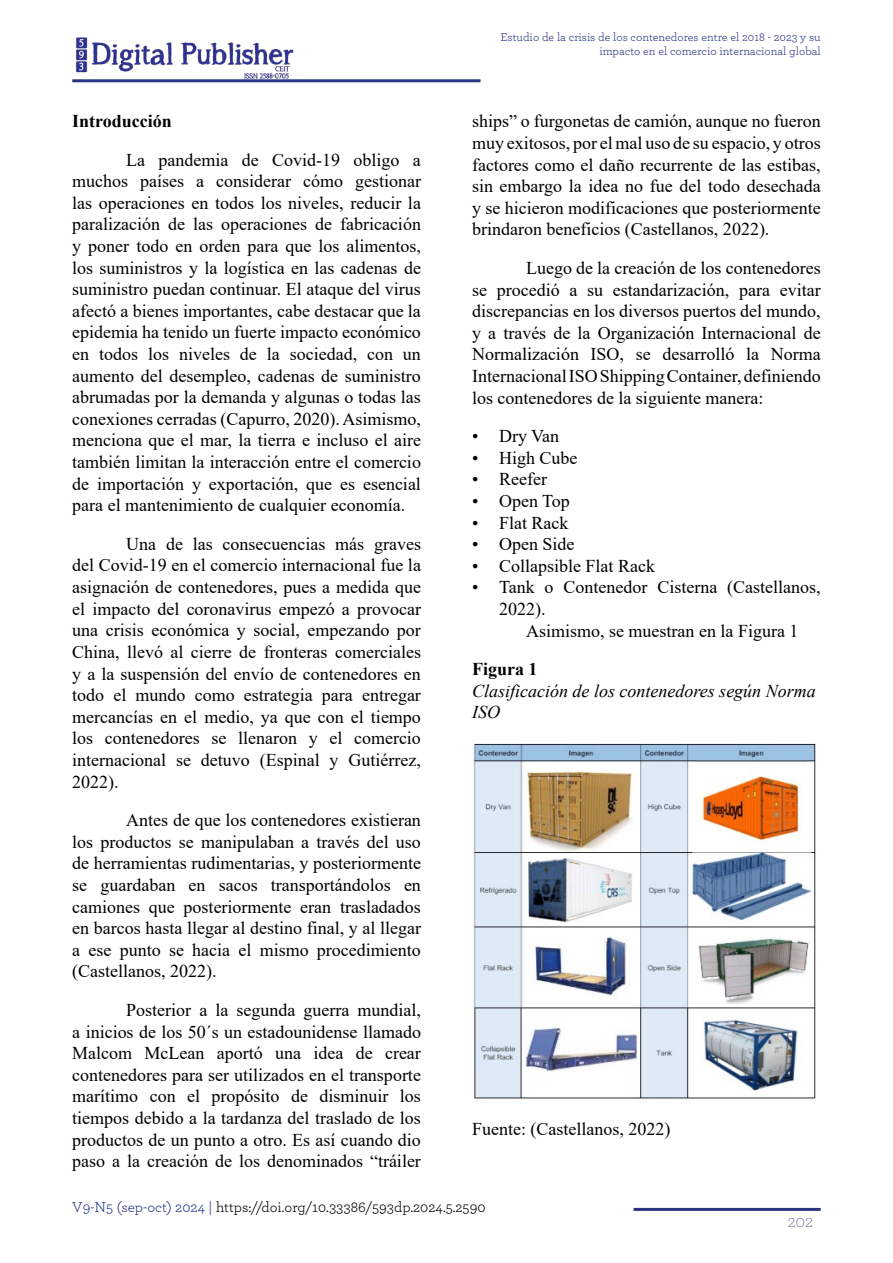
<style>
.page{position:relative;width:893px;height:1263px;background:#fff}
.page>*{position:absolute;margin:0;border:0;box-sizing:border-box;transform-origin:0 0}
.t1{font:18px/21.6px "Times New Roman";color:#000;text-align:justify}
.t2{font:italic 18px/21.6px "Times New Roman";color:#000}
.t3{font:700 18px "Times New Roman";color:#000}
.t4{font:200 18px "Archer";color:#283583}
.t5{font:15px "Archer";color:#000}
.t6{font:12px/14.4px "Archer";color:#283583;text-align:right}
.s1{color:#283583}
</style>
<div class="page">
<hr style="left:72px;top:79px;width:408px;height:3px;background:#283583">
<img style="left:76px;top:37px;width:218px;height:42px">
<hr style="left:634px;top:1208px;width:187px;height:3px;background:#283583">
<img style="left:473px;top:743px;width:343px;height:356px">
<p class="t3" style="left:72px;top:108px;width:101px">Introducción</p>
<p class="t1" style="left:72px;top:148px;width:350px;text-indent:54px">La pandemia de Covid-19 obligo a muchos países a considerar cómo gestionar las operaciones en todos los niveles, reducir la paralización de las operaciones de fabricación y poner todo en orden para que los alimentos, los suministros y la logística en las cadenas de suministro puedan continuar. El ataque del virus afectó a bienes importantes, cabe destacar que la epidemia ha tenido un fuerte impacto económico en todos los niveles de la sociedad, con un aumento del desempleo, cadenas de suministro abrumadas por la demanda y algunas o todas las conexiones cerradas (Capurro, 2020). Asimismo, menciona que el mar, la tierra e incluso el aire también limitan la interacción entre el comercio de importación y exportación, que es esencial para el mantenimiento de cualquier economía.</p>
<p class="t1" style="left:72px;top:532px;width:350px;text-indent:54px">Una de las consecuencias más graves del Covid-19 en el comercio internacional fue la asignación de contenedores, pues a medida que el impacto del coronavirus empezó a provocar una crisis económica y social, empezando por China, llevó al cierre de fronteras comerciales y a la suspensión del envío de contenedores en todo el mundo como estrategia para entregar mercancías en el medio, ya que con el tiempo los contenedores se llenaron y el comercio internacional se detuvo (Espinal y Gutiérrez, 2022).</p>
<p class="t1" style="left:72px;top:809px;width:350px;text-indent:54px">Antes de que los contenedores existieran los productos se manipulaban a través del uso de herramientas rudimentarias, y posteriormente se guardaban en sacos transportándolos en camiones que posteriormente eran trasladados en barcos hasta llegar al destino final, y al llegar a ese punto se hacia el mismo procedimiento (Castellanos, 2022).</p>
<p class="t1" style="left:72px;top:998px;width:350px;text-indent:54px">Posterior a la segunda guerra mundial, a inicios de los 50´s un estadounidense llamado Malcom McLean aportó una idea de crear contenedores para ser utilizados en el transporte marítimo con el propósito de disminuir los tiempos debido a la tardanza del traslado de los productos de un punto a otro. Es así cuando dio paso a la creación de los denominados “tráiler</p>
<p class="t6" style="left:501px;top:29px;width:322px">Estudio de la crisis de los contenedores entre el 2018 - 2023 y su impacto en el comercio internacional global</p>
<p class="t1" style="left:472px;top:110px;width:350px">ships” o furgonetas de camión, aunque no fueron muy exitosos, por el mal uso de su espacio, y otros factores como el daño recurrente de las estibas, sin embargo la idea no fue del todo desechada y se hicieron modificaciones que posteriormente brindaron beneficios (Castellanos, 2022).</p>
<p class="t1" style="left:472px;top:257px;width:350px;text-indent:54px">Luego de la creación de los contenedores se procedió a su estandarización, para evitar discrepancias en los diversos puertos del mundo, y a través de la Organización Internacional de Normalización ISO, se desarrolló la Norma Internacional ISO Shipping Container, definiendo los contenedores de la siguiente manera:</p>
<p class="t1" style="left:472px;top:425px;width:89px">• Dry Van</p>
<p class="t1" style="left:472px;top:446px;width:107px">• High Cube</p>
<p class="t1" style="left:472px;top:468px;width:76px">• Reefer</p>
<p class="t1" style="left:472px;top:490px;width:99px">• Open Top</p>
<p class="t1" style="left:472px;top:511px;width:98px">• Flat Rack</p>
<p class="t1" style="left:472px;top:533px;width:104px">• Open Side</p>
<p class="t1" style="left:472px;top:554px;width:185px">• Collapsible Flat Rack</p>
<p class="t1" style="left:499px;top:576px;width:323px;text-indent:-27px">• Tank o Contenedor Cisterna (Castellanos,<br>2022).</p>
<p class="t1" style="left:526px;top:619px;width:274px">Asimismo, se muestran en la Figura 1</p>
<p class="t3" style="left:472px;top:656px;width:67px">Figura 1</p>
<p class="t2" style="left:472px;top:679px;width:345px">Clasificación de los contenedores según Norma<br>ISO</p>
<p class="t1" style="left:472px;top:1117px;width:200px">Fuente: (Castellanos, 2022)</p>
<p class="t5" style="left:72px;top:1196px;width:415px"><span class="s1">V9-N5 (sep-oct) 2024 |</span> https://doi.org/10.33386/593dp.2024.5.2590</p>
<p class="t4" style="left:788px;top:1209px;width:27px">202</p>
</div>
